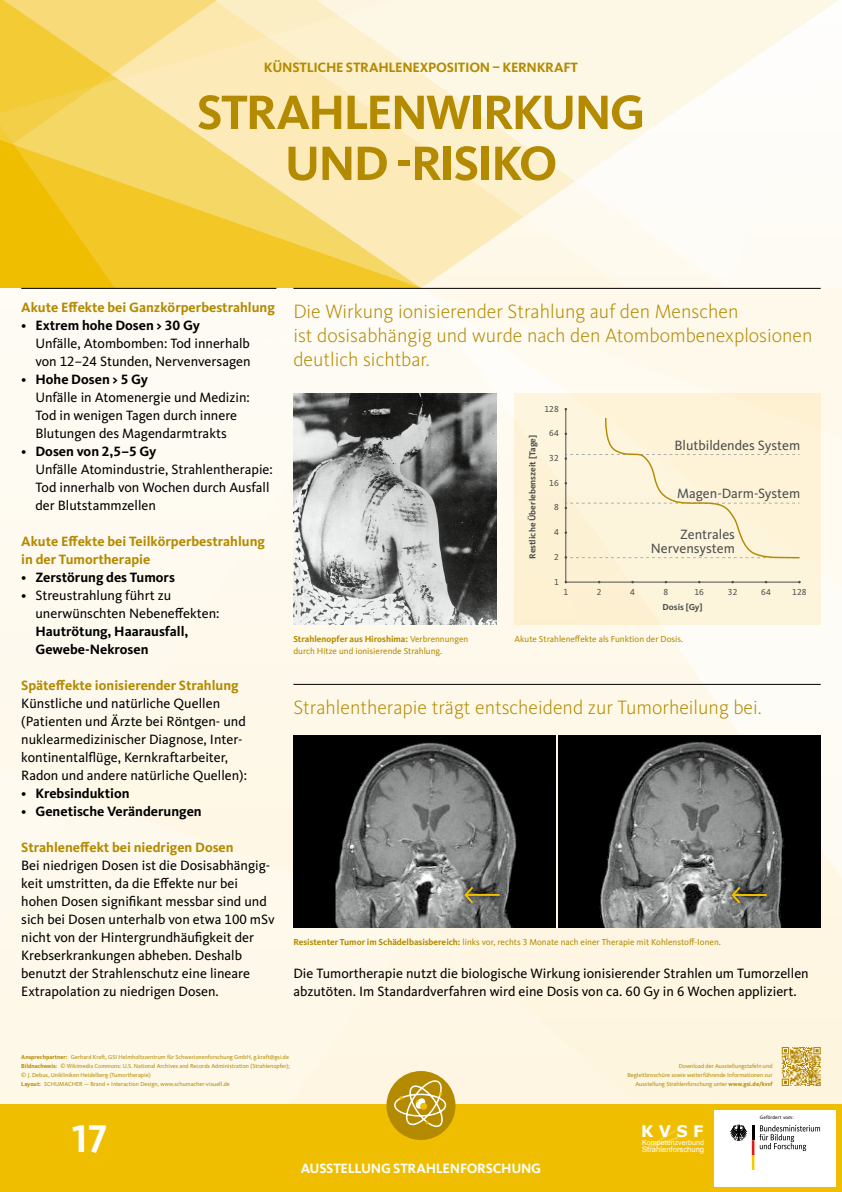
<style>
.page{position:relative;width:842px;height:1192px;background:#fff}
.page>*{position:absolute;margin:0;border:0;box-sizing:border-box;transform-origin:0 0}
.t1{font:700 50px/51px "Kievit OT";letter-spacing:-.045em;color:#b38a00;text-align:center}
.t2{font:700 40px "Kievit OT";color:#fff}
.t3{font:300 20px/24px "Kievit OT";color:#b38a00}
.t4{font:700 15.95px "Verdana";color:#fff}
.t5{font:14px/18px "Kievit OT";color:#000}
.t6{font:700 14px/18px "Kievit OT";color:#b38a00}
.t7{font:700 14px/18px "Kievit OT";color:#000}
.t8{font:14px/14px "Kievit OT";color:#4d4f4e;text-align:right}
.t9{font:700 14px "Kievit OT";letter-spacing:-.02em;color:#b38a00}
.t10{font:700 14px "Kievit OT";letter-spacing:-.015em;color:#fff}
.t11{font:9px/12px "Kievit OT";color:#b38a00}
.t12{font:700 9px "Kievit OT";color:#4d4f4e}
.t13{font:9px "Kievit OT";color:#4d4f4e}
.t14{font:7.65px "Arial";color:#fff}
.t15{font:7.15px "Arial";color:#fff}
.t16{font:6px/9px "Kievit OT";color:#b38a00;text-align:right}
.t17{font:5px "Kievit OT";letter-spacing:.025em;color:#000}
.s1{font-weight:700}
.s2{font-weight:400}
</style>
<div class="page">
<svg style="left:0;top:0;width:842px;height:288px"></svg>
<svg style="left:0;top:0;width:227px;height:144px;background:#f6d974"></svg>
<div style="left:0;top:288px;width:842px;height:816px;background:#fef9eb"></div>
<div style="left:0;top:1104px;width:842px;height:88px;background:#f0be00"></div>
<div style="left:386px;top:1071px;width:69px;height:69px;background:#b38a00;border-radius:50%"></div>
<svg style="left:393px;top:1076px;width:54px;height:55px"></svg>
<hr style="left:21px;top:288px;width:255px;height:1px;background:#000">
<hr style="left:293px;top:288px;width:528px;height:1px;background:#000">
<img style="left:293px;top:393px;width:203px;height:231px">
<div style="left:514px;top:393px;width:307px;height:231px;background:#fdf3d7"></div>
<svg style="left:565px;top:410px;width:235px;height:173px"></svg>
<svg style="left:565px;top:417px;width:235px;height:142px"></svg>
<hr style="left:293px;top:684px;width:528px;height:1px;background:#000">
<img style="left:293px;top:735px;width:263px;height:192px">
<img style="left:558px;top:735px;width:263px;height:192px">
<div style="left:460px;top:882px;width:44px;height:25px;background:#000;opacity:.75"></div>
<hr style="left:466px;top:894px;width:34px;height:2px;background:#f0be00">
<svg style="left:463px;top:885px;width:12px;height:20px"></svg>
<div style="left:727px;top:883px;width:44px;height:24px;background:#000;opacity:.75"></div>
<hr style="left:733px;top:894px;width:34px;height:2px;background:#f0be00">
<svg style="left:730px;top:885px;width:12px;height:21px"></svg>
<svg style="left:646px;top:1131px;width:32px;height:18px"></svg>
<div style="left:714px;top:1110px;width:122px;height:76px;background:#fff"></div>
<svg style="left:730px;top:1125px;width:90px;height:45px"></svg>
<svg style="left:782px;top:1047px;width:39px;height:39px;background:#d4b867"></svg>
<p class="t9" style="left:264px;top:59px;width:316px">KÜNSTLICHE STRAHLENEXPOSITION – KERNKRAFT</p>
<h1 class="t1" style="left:197px;top:86px;width:450px">STRAHLENWIRKUNG<br>UND -RISIKO</h1>
<p class="t6" style="left:21px;top:298px;width:255px">Akute Effekte bei Ganzkörperbestrahlung</p>
<p class="t5" style="left:35px;top:316px;width:217px;text-indent:-14px">• <span class="s1">Extrem hohe Dosen &gt; 30 Gy<br></span>Unfälle, Atombomben: Tod innerhalb von 12–24 Stunden, Nervenversagen</p>
<p class="t5" style="left:35px;top:370px;width:216px;text-indent:-14px">• <span class="s1">Hohe Dosen &gt; 5 Gy<br></span>Unfälle in Atomenergie und Medizin:<br>Tod in wenigen Tagen durch innere<br>Blutungen des Magendarmtrakts</p>
<p class="t5" style="left:35px;top:442px;width:239px;text-indent:-14px">• <span class="s1">Dosen von 2,5–5 Gy<br></span>Unfälle Atomindustrie, Strahlentherapie:<br>Tod innerhalb von Wochen durch Ausfall der Blutstammzellen</p>
<p class="t6" style="left:21px;top:532px;width:245px">Akute Effekte bei Teilkörperbestrahlung in der Tumortherapie</p>
<p class="t7" style="left:21px;top:568px;width:155px"><span class="s2">•</span> Zerstörung des Tumors</p>
<p class="t5" style="left:35px;top:586px;width:186px;text-indent:-14px">• Streustrahlung führt zu unerwünschten Nebeneffekten:</p>
<p class="t7" style="left:35px;top:622px;width:155px">Hautrötung, Haarausfall,<br>Gewebe-Nekrosen</p>
<p class="t6" style="left:21px;top:676px;width:219px">Späteffekte ionisierender Strahlung</p>
<p class="t5" style="left:21px;top:694px;width:227px">Künstliche und natürliche Quellen (Patienten und Ärzte bei Röntgen- und nuklearmedizinischer Diagnose, Inter&shy;kontinentalflüge, Kernkraftarbeiter, Radon und andere natürliche Quellen):</p>
<p class="t7" style="left:21px;top:784px;width:110px"><span class="s2">•</span> Krebsinduktion</p>
<p class="t7" style="left:21px;top:802px;width:182px"><span class="s2">•</span> Genetische Veränderungen</p>
<p class="t6" style="left:21px;top:838px;width:214px">Strahleneffekt bei niedrigen Dosen</p>
<p class="t5" style="left:21px;top:856px;width:255px">Bei niedrigen Dosen ist die Dosisabhängig-- keit umstritten, da die Effekte nur bei hohen Dosen signifikant messbar sind und sich bei Dosen unterhalb von etwa 100 mSv nicht von der Hintergrundhäufigkeit der Krebserkrankungen abheben. Deshalb benutzt der Strahlenschutz eine lineare Extrapolation zu niedrigen Dosen.</p>
<h3 class="t3" style="left:293px;top:299px;width:521px">Die Wirkung ionisierender Strahlung auf den Menschen<br>ist dosisabhängig und wurde nach den Atombombenexplosionen deutlich sichtbar.</h3>
<p class="t13" style="left:544px;top:403px;width:16px">128</p>
<p class="t12" style="left:527px;top:559px;width:125px;rotate:-90deg">Restliche Überlebenszeit [Tage]</p>
<p class="t13" style="left:549px;top:428px;width:11px">64</p>
<p class="t13" style="left:549px;top:453px;width:11px">32</p>
<p class="t13" style="left:549px;top:477px;width:11px">16</p>
<p class="t13" style="left:554px;top:502px;width:6px">8</p>
<p class="t13" style="left:554px;top:527px;width:6px">4</p>
<p class="t13" style="left:554px;top:551px;width:6px">2</p>
<p class="t13" style="left:554px;top:576px;width:6px">1</p>
<p class="t8" style="left:674px;top:438px;width:127px">Blutbildendes System</p>
<p class="t8" style="left:677px;top:486px;width:125px">Magen-Darm-System</p>
<p class="t8" style="left:651px;top:527px;width:86px">Zentrales<br>Nervensystem</p>
<p class="t13" style="left:563px;top:587px;width:6px">1</p>
<p class="t13" style="left:597px;top:587px;width:6px">2</p>
<p class="t13" style="left:630px;top:587px;width:6px">4</p>
<p class="t13" style="left:663px;top:587px;width:6px">8</p>
<p class="t13" style="left:694px;top:587px;width:11px">16</p>
<p class="t13" style="left:728px;top:587px;width:11px">32</p>
<p class="t13" style="left:761px;top:587px;width:11px">64</p>
<p class="t13" style="left:792px;top:587px;width:16px">128</p>
<p class="t11" style="left:293px;top:633px;width:176px"><span class="s1">Strahlenopfer aus Hiroshima:</span> Verbrennungen durch Hitze und ionisierende Strahlung.</p>
<p class="t12" style="left:663px;top:602px;width:42px">Dosis [Gy]</p>
<p class="t11" style="left:514px;top:633px;width:170px">Akute Strahleneffekte als Funktion der Dosis.</p>
<h3 class="t3" style="left:293px;top:695px;width:470px">Strahlentherapie trägt entscheidend zur Tumorheilung bei.</h3>
<p class="t11" style="left:293px;top:936px;width:429px"><span class="s1">Resistenter Tumor im Schädelbasisbereich:</span> links vor, rechts 3 Monate nach einer Therapie mit Kohlenstoff-Ionen.</p>
<p class="t5" style="left:293px;top:964px;width:517px">Die Tumortherapie nutzt die biologische Wirkung ionisierender Strahlen um Tumorzellen abzutöten. Im Standardverfahren wird eine Dosis von ca. 60 Gy in 6 Wochen appliziert.</p>
<p class="t16" style="left:21px;top:1052px;width:270px;text-align:left"><span class="s1">Ansprechpartner:</span> Gerhard Kraft, GSI Helmholtzzentrum für Schwerionenforschung GmbH, g.kraft@gsi.de <span class="s1">Bildnachweis:</span> © Wikimedia Commons: U.S. National Archives and Records Administration (Strahlenopfer); © J. Debus, Unikliniken Heidelberg (Tumortherapie)<br><span class="s1">Layout:</span> SCHUMACHER — Brand + Interaction Design, www.schumacher-visuell.de</p>
<h2 class="t2" style="left:72px;top:1114px;width:37px">17</h2>
<p class="t10" style="left:301px;top:1160px;width:242px">AUSSTELLUNG STRAHLENFORSCHUNG</p>
<p class="t16" style="left:627px;top:1061px;width:147px">Download der Ausstellungstafeln und<br>Begleitbroschüre sowie weiterführende Informationen zur<br>Ausstellung Strahlenforschung unter <span class="s1">www.gsi.de/kvsf</span></p>
<p class="t4" style="left:641px;top:1120px;width:64px">KVSF</p>
<p class="t15" style="left:642px;top:1138px;width:63px">Kompetenzverbund</p>
<p class="t14" style="left:642px;top:1144px;width:63px">Strahlenforschung</p>
<p class="t17" style="left:760px;top:1114px;width:35px">Gefördert vom:</p>
</div>
